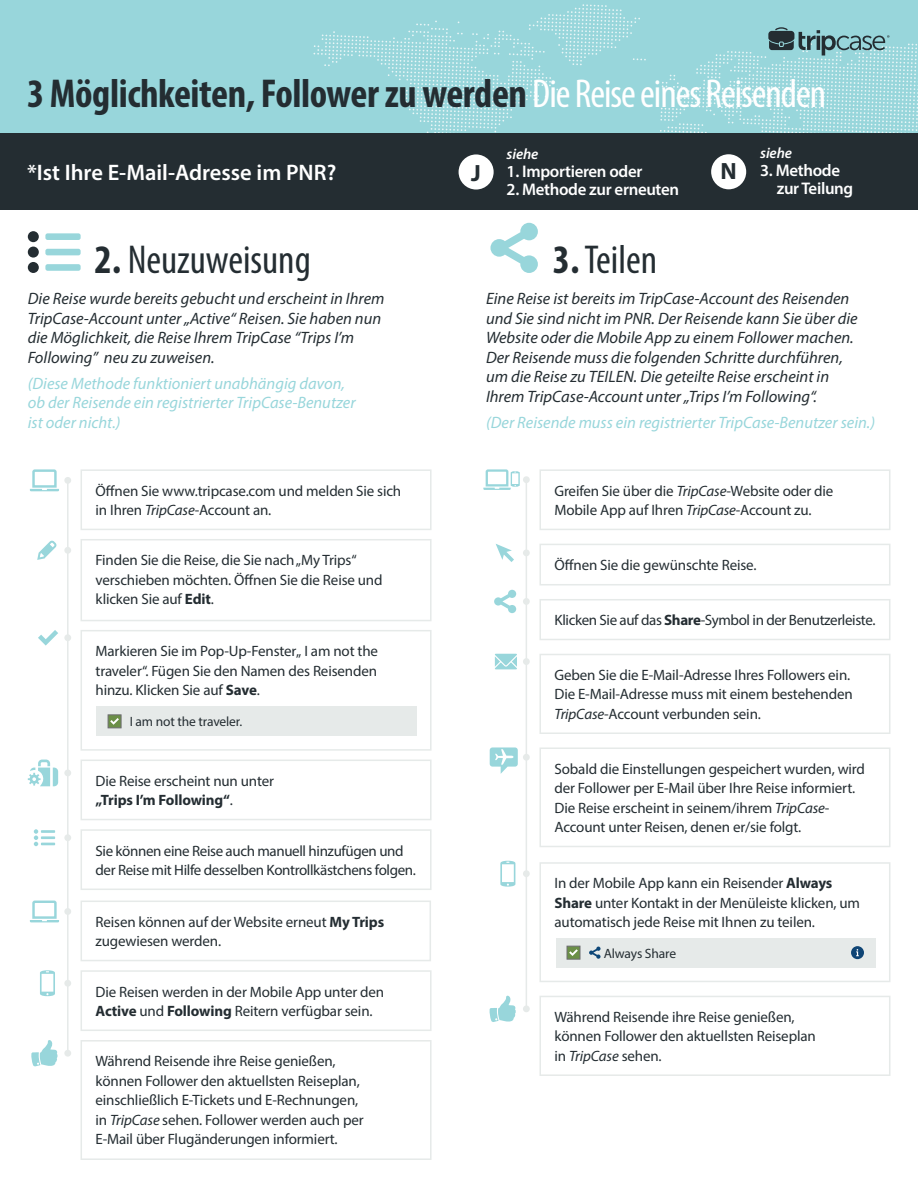
<style>
.page{position:relative;width:918px;height:1188px;background:#fff}
.page>*{position:absolute;margin:0;border:0;box-sizing:border-box;transform-origin:0 0}
.t1{font:700 condensed 40.5px "Myriad Pro";letter-spacing:-.01em;color:#242d32}
.t2{font:condensed 40.5px "Myriad Pro";color:#242d32}
.t3{font:700 23.55px "Myriad Pro";color:#242d32}
.t4{font:600 22.5px "Myriad Pro";color:#fff}
.t5{font:600 16.8px/18px "Myriad Pro";letter-spacing:-.02em;color:#fff}
.lead_italic{font:italic 16.5px/19.5px "Myriad Pro";color:#242d32}
.lead_italic-2{font:italic 16.5px/19.5px "Myriad Pro";color:#98d6db}
.Main_BC_Back{font:15px/19.5px "Myriad Pro";letter-spacing:-.01em;color:#242d32}
.t6{font:italic 600 15px "Myriad Pro";letter-spacing:-.01em;color:#fff}
.Side_bar_BC{font:13.5px "Myriad Pro";letter-spacing:-.01em;color:#242d32}
.s1{font-weight:400;color:#fff}
.s2{font-weight:700}
.s3{font-style:italic}
</style>
<div class="page">
<div style="left:0;top:0;width:918px;height:134px;background:#98d6db"></div>
<svg style="left:313px;top:4px;width:333px;height:130px"></svg>
<svg style="left:660px;top:27px;width:258px;height:107px"></svg>
<div style="left:0;top:134px;width:918px;height:76px;background:#242d32"></div>
<hr style="left:67px;top:481px;width:2px;height:572px;background:#e6eae9">
<div style="left:81px;top:469px;width:351px;height:61px;border:2px solid #e6eae9"></div>
<svg style="left:30px;top:469px;width:29px;height:22px"></svg>
<div style="left:64px;top:477px;width:7px;height:7px;background:#e6eae9;border-radius:50%"></div>
<div style="left:539px;top:599px;width:351px;height:41px;border:2px solid #e6eae9"></div>
<svg style="left:489px;top:995px;width:27px;height:27px"></svg>
<div style="left:523px;top:1005px;width:7px;height:7px;background:#e6eae9;border-radius:50%"></div>
<div style="left:539px;top:996px;width:351px;height:80px;border:2px solid #e6eae9"></div>
<svg style="left:28px;top:760px;width:30px;height:26px"></svg>
<div style="left:64px;top:770px;width:7px;height:6px;background:#e6eae9;border-radius:50%"></div>
<div style="left:81px;top:760px;width:351px;height:60px;border:2px solid #e6eae9"></div>
<svg style="left:30px;top:901px;width:29px;height:21px"></svg>
<div style="left:64px;top:908px;width:7px;height:7px;background:#e6eae9;border-radius:50%"></div>
<div style="left:81px;top:901px;width:350px;height:60px;border:2px solid #e6eae9"></div>
<hr style="left:526px;top:479px;width:1px;height:532px;background:#e6eae9">
<div style="left:81px;top:829px;width:351px;height:61px;border:2px solid #e6eae9"></div>
<svg style="left:34px;top:829px;width:21px;height:17px"></svg>
<div style="left:64px;top:834px;width:7px;height:7px;background:#e6eae9;border-radius:50%"></div>
<div style="left:81px;top:970px;width:351px;height:61px;border:2px solid #e6eae9"></div>
<svg style="left:40px;top:970px;width:15px;height:26px"></svg>
<div style="left:64px;top:980px;width:7px;height:7px;background:#e6eae9;border-radius:50%"></div>
<div style="left:81px;top:1040px;width:351px;height:120px;border:2px solid #e6eae9"></div>
<svg style="left:31px;top:1040px;width:27px;height:27px"></svg>
<div style="left:64px;top:1050px;width:7px;height:7px;background:#e6eae9;border-radius:50%"></div>
<div style="left:28px;top:247px;width:11px;height:11px;background:#242d32;border-radius:50%"></div>
<div style="left:28px;top:262px;width:11px;height:11px;background:#242d32;border-radius:50%"></div>
<div style="left:45px;top:249px;width:36px;height:6px;background:#98d6db;border-radius:2px"></div>
<div style="left:28px;top:231px;width:11px;height:11px;background:#242d32;border-radius:50%"></div>
<div style="left:45px;top:233px;width:36px;height:7px;background:#98d6db;border-radius:2px"></div>
<div style="left:45px;top:264px;width:36px;height:7px;background:#98d6db;border-radius:2px"></div>
<svg style="left:490px;top:223px;width:48px;height:50px"></svg>
<svg style="left:500px;top:861px;width:15px;height:26px"></svg>
<div style="left:523px;top:870px;width:7px;height:7px;background:#e6eae9;border-radius:50%"></div>
<div style="left:539px;top:862px;width:351px;height:120px;border:2px solid #e6eae9"></div>
<div style="left:556px;top:938px;width:320px;height:29px;background:#e6eae9"></div>
<div style="left:567px;top:946px;width:13px;height:13px;background:#6b8f47;border:1px solid #6d6d70"></div>
<svg style="left:569px;top:949px;width:9px;height:7px"></svg>
<svg style="left:589px;top:947px;width:12px;height:12px"></svg>
<div style="left:851px;top:946px;width:13px;height:13px;background:#0f4575;border-radius:50%"></div>
<svg style="left:856px;top:949px;width:3px;height:7px"></svg>
<div style="left:539px;top:469px;width:351px;height:61px;border:2px solid #e6eae9"></div>
<svg style="left:483px;top:469px;width:37px;height:21px"></svg>
<div style="left:523px;top:476px;width:7px;height:7px;background:#e6eae9;border-radius:50%"></div>
<div style="left:539px;top:544px;width:351px;height:41px;border:2px solid #e6eae9"></div>
<svg style="left:496px;top:544px;width:18px;height:18px"></svg>
<div style="left:523px;top:549px;width:7px;height:7px;background:#e6eae9;border-radius:50%"></div>
<svg style="left:494px;top:590px;width:22px;height:23px"></svg>
<div style="left:523px;top:598px;width:7px;height:7px;background:#e6eae9;border-radius:50%"></div>
<div style="left:539px;top:654px;width:351px;height:80px;border:2px solid #e6eae9"></div>
<svg style="left:495px;top:654px;width:22px;height:15px"></svg>
<div style="left:523px;top:658px;width:7px;height:7px;background:#e6eae9;border-radius:50%"></div>
<div style="left:539px;top:747px;width:351px;height:100px;border:2px solid #e6eae9"></div>
<svg style="left:490px;top:747px;width:28px;height:27px"></svg>
<div style="left:523px;top:754px;width:7px;height:7px;background:#e6eae9;border-radius:50%"></div>
<div style="left:81px;top:539px;width:351px;height:82px;border:2px solid #e6eae9"></div>
<svg style="left:37px;top:540px;width:20px;height:20px"></svg>
<div style="left:64px;top:547px;width:7px;height:7px;background:#e6eae9;border-radius:50%"></div>
<div style="left:81px;top:630px;width:351px;height:121px;border:2px solid #e6eae9"></div>
<div style="left:96px;top:707px;width:321px;height:29px;background:#e6eae9"></div>
<div style="left:108px;top:715px;width:13px;height:13px;background:#6b8f47;border:1px solid #6d6d70"></div>
<svg style="left:110px;top:718px;width:9px;height:7px"></svg>
<svg style="left:38px;top:630px;width:20px;height:16px"></svg>
<div style="left:64px;top:634px;width:7px;height:7px;background:#e6eae9;border-radius:50%"></div>
<div style="left:459px;top:154px;width:35px;height:36px;background:#fff;border-radius:50%"></div>
<div style="left:711px;top:154px;width:35px;height:35px;background:#fff;border-radius:50%"></div>
<p class="t1" style="left:27px;top:68px;width:801px">3 Möglichkeiten, Follower zu werden <span class="s1">Die Reise eines Reisenden</span></p>
<p class="t4" style="left:27px;top:159px;width:311px">*Ist Ihre E-Mail-Adresse im PNR?</p>
<p class="t3" style="left:471px;top:158px;width:11px">J</p>
<p class="t6" style="left:507px;top:144px;width:33px">siehe</p>
<p class="t5" style="left:507px;top:162px;width:137px">1. Importieren oder</p>
<p class="t5" style="left:507px;top:180px;width:174px">2. Methode zur erneuten</p>
<p class="t3" style="left:721px;top:156px;width:18px">N</p>
<p class="t6" style="left:760px;top:143px;width:33px">siehe</p>
<p class="t5" style="left:777px;top:161px;width:78px;text-indent:-17px">3. Methode zur Teilung</p>
<p class="t2" style="left:95px;top:235px;width:218px"><span class="s2">2.</span> Neuzuweisung</p>
<p class="t2" style="left:553px;top:235px;width:106px"><span class="s2">3.</span> Teilen</p>
<p class="lead_italic" style="left:28px;top:289px;width:358px">Die Reise wurde bereits gebucht und erscheint in Ihrem TripCase-Account unter „Active“ Reisen. Sie haben nun die Möglichkeit, die Reise Ihrem TripCase “Trips I’m Following” neu zu zuweisen.</p>
<p class="lead_italic-2" style="left:28px;top:373px;width:329px">(Diese Methode funktioniert unabhängig davon, ob der Reisende ein registrierter TripCase-Benutzer ist oder nicht.)</p>
<p class="Main_BC_Back" style="left:96px;top:481px;width:307px">Öffnen Sie www.tripcase.com und melden Sie sich in Ihren <span class="s3">TripCase</span>-Account an.</p>
<p class="Main_BC_Back" style="left:96px;top:550px;width:289px">Finden Sie die Reise, die Sie nach „My Trips“ verschieben möchten. Öffnen Sie die Reise und klicken Sie auf <span class="s2">Edit</span>.</p>
<p class="Main_BC_Back" style="left:96px;top:641px;width:284px;text-align:justify">Markieren Sie im Pop-Up-Fenster„ I am not the traveler“. Fügen Sie den Namen des Reisenden hinzu. Klicken Sie auf <span class="s2">Save</span>.</p>
<p class="Side_bar_BC" style="left:130px;top:714px;width:114px">I am not the traveler.</p>
<p class="Main_BC_Back" style="left:96px;top:771px;width:180px">Die Reise erscheint nun unter <span class="s2">„Trips I’m Following“</span>.</p>
<p class="Main_BC_Back" style="left:96px;top:841px;width:322px">Sie können eine Reise auch manuell hinzufügen und der Reise mit Hilfe desselben Kontrollkästchens folgen.</p>
<p class="Main_BC_Back" style="left:96px;top:912px;width:290px">Reisen können auf der Website erneut <span class="s2">My Trips </span>zugewiesen werden.</p>
<p class="Main_BC_Back" style="left:96px;top:982px;width:290px">Die Reisen werden in der Mobile App unter den<br><span class="s2">Active</span> und <span class="s2">Following</span> Reitern verfügbar sein.</p>
<p class="Main_BC_Back" style="left:96px;top:1051px;width:270px">Während Reisende ihre Reise genießen, können Follower den aktuellsten Reiseplan, einschließlich E-Tickets und E-Rechnungen, in <span class="s3">TripCase</span> sehen. Follower werden auch per E-Mail über Flugänderungen informiert.</p>
<p class="lead_italic" style="left:486px;top:289px;width:373px">Eine Reise ist bereits im TripCase-Account des Reisenden und Sie sind nicht im PNR. Der Reisende kann Sie über die Website oder die Mobile App zu einem Follower machen.<br>Der Reisende muss die folgenden Schritte durchführen, um die Reise zu TEILEN. Die geteilte Reise erscheint in Ihrem TripCase-Account unter „Trips I’m Following“.</p>
<p class="lead_italic-2" style="left:486px;top:412px;width:391px">(Der Reisende muss ein registrierter TripCase-Benutzer sein.)</p>
<p class="Main_BC_Back" style="left:554px;top:481px;width:280px">Greifen Sie über die <span class="s3">TripCase</span>-Website oder die<br>Mobile App auf Ihren <span class="s3">TripCase</span>-Account zu.</p>
<p class="Main_BC_Back" style="left:554px;top:555px;width:203px">Öffnen Sie die gewünschte Reise.</p>
<p class="Main_BC_Back" style="left:554px;top:610px;width:323px">Klicken Sie auf das <span class="s2">Share</span>-Symbol in der Benutzerleiste.</p>
<p class="Main_BC_Back" style="left:554px;top:665px;width:300px">Geben Sie die E-Mail-Adresse Ihres Followers ein.<br>Die E-Mail-Adresse muss mit einem bestehenden<br><span class="s3">TripCase</span>-Account verbunden sein.</p>
<p class="Main_BC_Back" style="left:554px;top:759px;width:312px">Sobald die Einstellungen gespeichert wurden, wird der Follower per E-Mail über Ihre Reise informiert.<br>Die Reise erscheint in seinem/ihrem <span class="s3">TripCase</span>-Account unter Reisen, denen er/sie folgt.</p>
<p class="Main_BC_Back" style="left:554px;top:873px;width:307px">In der Mobile App kann ein Reisender <span class="s2">Always<br>Share</span> unter Kontakt in der Menüleiste klicken, um automatisch jede Reise mit Ihnen zu teilen.</p>
<p class="Side_bar_BC" style="left:604px;top:945px;width:74px">Always Share</p>
<p class="Main_BC_Back" style="left:554px;top:1007px;width:263px">Während Reisende ihre Reise genießen, können Follower den aktuellsten Reiseplan in <span class="s3">TripCase</span> sehen.</p>
</div>
